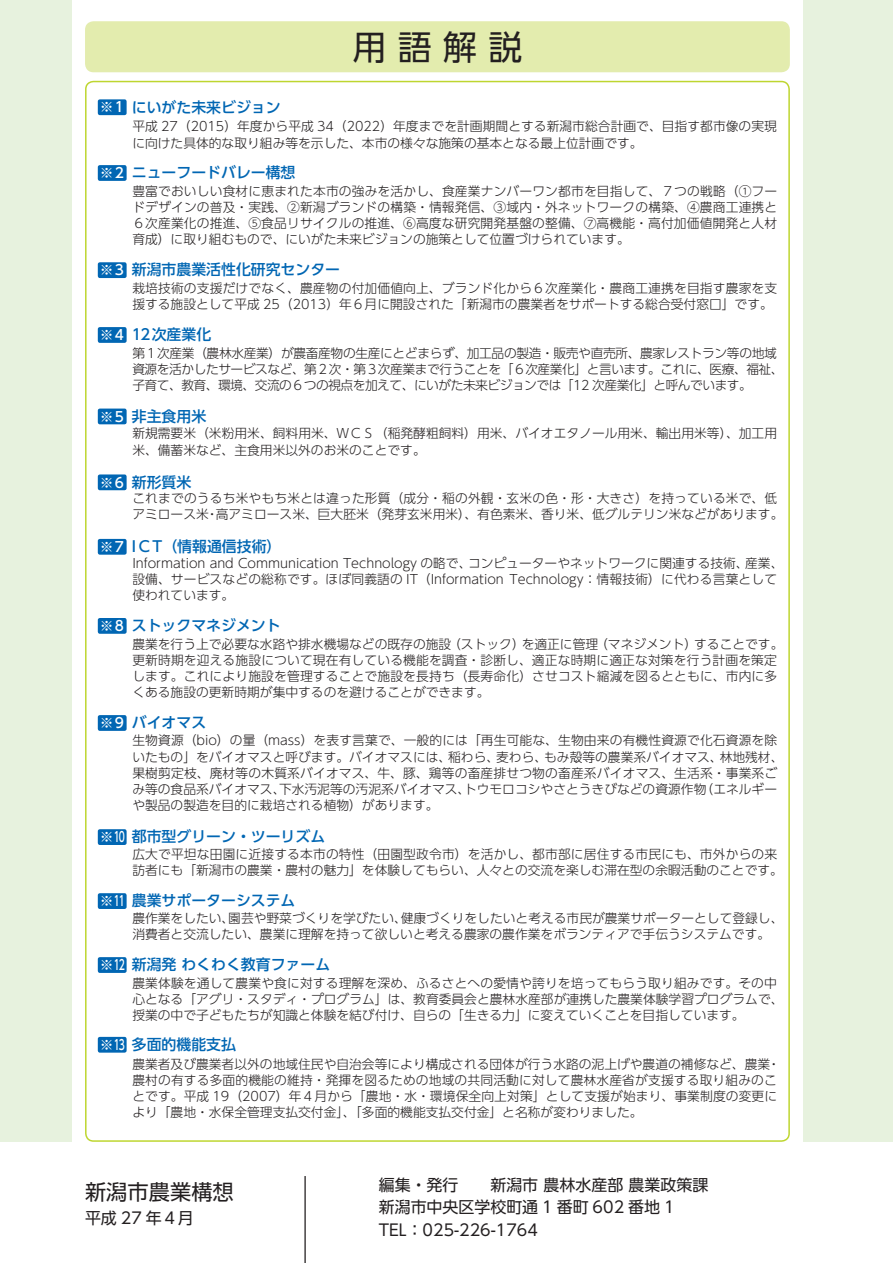
<style>
.page{position:relative;width:893px;height:1263px;background:#fff}
.page>*{position:absolute;margin:0;border:0;box-sizing:border-box;transform-origin:0 0}
.t1{font:34.05px "UD Shin Go Pro";color:#231f20}
.t2{font:21.3px "UD Shin Go Pro";color:#231f20}
.t3{font:15.9px/22.4px "UD Shin Go Pro";color:#231f20}
.t4{font:500 14.85px "UD Shin Go Pro";color:#0166b3}
.t5{font:300 12.75px/16.2px "UD Shin Go Pro";color:#231f20}
.t6{font:300 12.75px/16.2px "UD Shin Go Pro";letter-spacing:-.035em;color:#231f20}
.s1{font-size:13.8px;color:#fff}
</style>
<div class="page">
<hr style="left:304px;top:1176px;width:2px;height:87px;background:#231f20">
<div style="left:0;top:0;width:893px;height:1142px;background:#e7f2de"></div>
<div style="left:72px;top:0;width:731px;height:1142px;background:#fff"></div>
<div style="left:85px;top:21px;width:705px;height:51px;background:#e3ecae;border-radius:9px"></div>
<div style="left:98px;top:99px;width:29px;height:16px;background:#0166b3;border-radius:2px"></div>
<div style="left:98px;top:165px;width:29px;height:16px;background:#0166b3;border-radius:2px"></div>
<div style="left:98px;top:262px;width:29px;height:16px;background:#0166b3;border-radius:2px"></div>
<div style="left:98px;top:327px;width:29px;height:16px;background:#0166b3;border-radius:2px"></div>
<div style="left:98px;top:409px;width:29px;height:15px;background:#0166b3;border-radius:2px"></div>
<div style="left:98px;top:474px;width:29px;height:16px;background:#0166b3;border-radius:2px"></div>
<div style="left:98px;top:539px;width:29px;height:16px;background:#0166b3;border-radius:2px"></div>
<div style="left:98px;top:618px;width:29px;height:16px;background:#0166b3;border-radius:2px"></div>
<div style="left:98px;top:715px;width:29px;height:16px;background:#0166b3;border-radius:2px"></div>
<div style="left:98px;top:829px;width:29px;height:16px;background:#0166b3;border-radius:2px"></div>
<div style="left:98px;top:893px;width:29px;height:16px;background:#0166b3;border-radius:2px"></div>
<div style="left:98px;top:957px;width:29px;height:16px;background:#0166b3;border-radius:2px"></div>
<div style="left:98px;top:1037px;width:29px;height:16px;background:#0166b3;border-radius:2px"></div>
<p class="t4" style="left:100px;top:95px;width:182px"><span class="s1">※1</span> にいがた未来ビジョン</p>
<h1 class="t1" style="left:352px;top:20px;width:172px">用 語 解 説</h1>
<p class="t5" style="left:132px;top:118px;width:646px">平成 27（2015）年度から平成 34（2022）年度までを計画期間とする新潟市総合計画で、目指す都市像の実現に向けた具体的な取り組み等を示した、本市の様々な施策の基本となる最上位計画です。</p>
<p class="t5" style="left:132px;top:183px;width:646px;text-align:justify">豊富でおいしい食材に恵まれた本市の強みを活かし、食産業ナンバーワン都市を目指して、７つの戦略（①フードデザインの普及・実践、②新潟ブランドの構築・情報発信、③域内・外ネットワークの構築、④農商工連携と６次産業化の推進、⑤食品リサイクルの推進、⑥高度な研究開発基盤の整備、⑦高機能・高付加価値開発と人材育成）に取り組むもので、にいがた未来ビジョンの施策として位置づけられています。</p>
<p class="t5" style="left:132px;top:280px;width:646px">栽培技術の支援だけでなく、農産物の付加価値向上、ブランド化から６次産業化・農商工連携を目指す農家を支援する施設として平成 25（2013）年６月に開設された「新潟市の農業者をサポートする総合受付窓口」です。</p>
<p class="t6" style="left:132px;top:344px;width:653px">第１次産業（農林水産業）が農畜産物の生産にとどまらず、加工品の製造・販売や直売所、農家レストラン等の地域資源を活かしたサービスなど、第２次・第３次産業まで行うことを「６次産業化」と言います。これに、医療、福祉、子育て、教育、環境、交流の６つの視点を加えて、にいがた未来ビジョンでは「12 次産業化」と呼んでいます。</p>
<p class="t5" style="left:132px;top:425px;width:646px">新規需要米（米粉用米、飼料用米、ＷＣＳ（稲発酵粗飼料）用米、バイオエタノール用米、輸出用米等）、加工用米、備蓄米など、主食用米以外のお米のことです。</p>
<p class="t5" style="left:132px;top:490px;width:653px">これまでのうるち米やもち米とは違った形質（成分・稲の外観・玄米の色・形・大きさ）を持っている米で、低アミロース米・高アミロース米、巨大胚米（発芽玄米用米）、有色素米、香り米、低グルテリン米などがあります。</p>
<p class="t5" style="left:132px;top:554px;width:653px">Information and Communication Technology の略で、コンピューターやネットワークに関連する技術、産業、設備、サービスなどの総称です。ほぼ同義語の IT（Information Technology：情報技術）に代わる言葉として使われています。</p>
<p class="t5" style="left:132px;top:635px;width:653px">農業を行う上で必要な水路や排水機場などの既存の施設（ストック）を適正に管理（マネジメント）することです。更新時期を迎える施設について現在有している機能を調査・診断し、適正な時期に適正な対策を行う計画を策定します。これにより施設を管理することで施設を長持ち（長寿命化）させコスト縮減を図るとともに、市内に多くある施設の更新時期が集中するのを避けることができます。</p>
<p class="t5" style="left:132px;top:732px;width:653px">生物資源（bio）の量（mass）を表す言葉で、一般的には「再生可能な、生物由来の有機性資源で化石資源を除いたもの」をバイオマスと呼びます。バイオマスには、稲わら、麦わら、もみ殻等の農業系バイオマス、林地残材、果樹剪定枝、廃材等の木質系バイオマス、牛、豚、鶏等の畜産排せつ物の畜産系バイオマス、生活系・事業系ごみ等の食品系バイオマス、下水汚泥等の汚泥系バイオマス、トウモロコシやさとうきびなどの資源作物（エネルギーや製品の製造を目的に栽培される植物）があります。</p>
<p class="t5" style="left:132px;top:845px;width:652px">広大で平坦な田園に近接する本市の特性（田園型政令市）を活かし、都市部に居住する市民にも、市外からの来訪者にも「新潟市の農業・農村の魅力」を体験してもらい、人々との交流を楽しむ滞在型の余暇活動のことです。</p>
<p class="t5" style="left:132px;top:910px;width:653px">農作業をしたい、園芸や野菜づくりを学びたい、健康づくりをしたいと考える市民が農業サポーターとして登録し、消費者と交流したい、農業に理解を持って欲しいと考える農家の農作業をボランティアで手伝うシステムです。</p>
<p class="t5" style="left:132px;top:974px;width:653px">農業体験を通して農業や食に対する理解を深め、ふるさとへの愛情や誇りを培ってもらう取り組みです。その中心となる「アグリ・スタディ・プログラム」は、教育委員会と農林水産部が連携した農業体験学習プログラムで、授業の中で子どもたちが知識と体験を結び付け、自らの「生きる力」に変えていくことを目指しています。</p>
<p class="t5" style="left:132px;top:1055px;width:649px">農業者及び農業者以外の地域住民や自治会等により構成される団体が行う水路の泥上げや農道の補修など、農業・農村の有する多面的機能の維持・発揮を図るための地域の共同活動に対して農林水産省が支援する取り組みのことです。平成 19（2007）年４月から「農地・水・環境保全向上対策」として支援が始まり、事業制度の変更により「農地・水保全管理支払交付金」、「多面的機能支払交付金」と名称が変わりました。</p>
<p class="t4" style="left:100px;top:161px;width:197px"><span class="s1">※2</span> ニューフードバレー構想</p>
<p class="t4" style="left:100px;top:258px;width:242px"><span class="s1">※3</span> 新潟市農業活性化研究センター</p>
<p class="t4" style="left:100px;top:323px;width:113px"><span class="s1">※4</span> 12次産業化</p>
<p class="t4" style="left:100px;top:404px;width:108px"><span class="s1">※5</span> 非主食用米</p>
<p class="t4" style="left:100px;top:470px;width:93px"><span class="s1">※6</span> 新形質米</p>
<p class="t4" style="left:100px;top:534px;width:183px"><span class="s1">※7</span> I C T（情報通信技術）</p>
<p class="t4" style="left:100px;top:613px;width:182px"><span class="s1">※8</span> ストックマネジメント</p>
<p class="t4" style="left:100px;top:711px;width:108px"><span class="s1">※9</span> バイオマス</p>
<p class="t4" style="left:100px;top:825px;width:227px"><span class="s1">※10</span> 都市型グリーン・ツーリズム</p>
<p class="t4" style="left:100px;top:889px;width:197px"><span class="s1">※11</span> 農業サポーターシステム</p>
<p class="t4" style="left:100px;top:953px;width:232px"><span class="s1">※12</span> 新潟発 わくわく教育ファーム</p>
<p class="t4" style="left:100px;top:1032px;width:138px"><span class="s1">※13</span> 多面的機能支払</p>
<h2 class="t2" style="left:85px;top:1175px;width:150px">新潟市農業構想</h2>
<p class="t3" style="left:85px;top:1206px;width:110px">平成 27 年４月</p>
<p class="t3" style="left:379px;top:1173px;width:331px">編集・発行　　新潟市 農林水産部 農業政策課新潟市中央区学校町通 1 番町 602 番地 1<br>TEL：025-226-1764</p>
</div>
